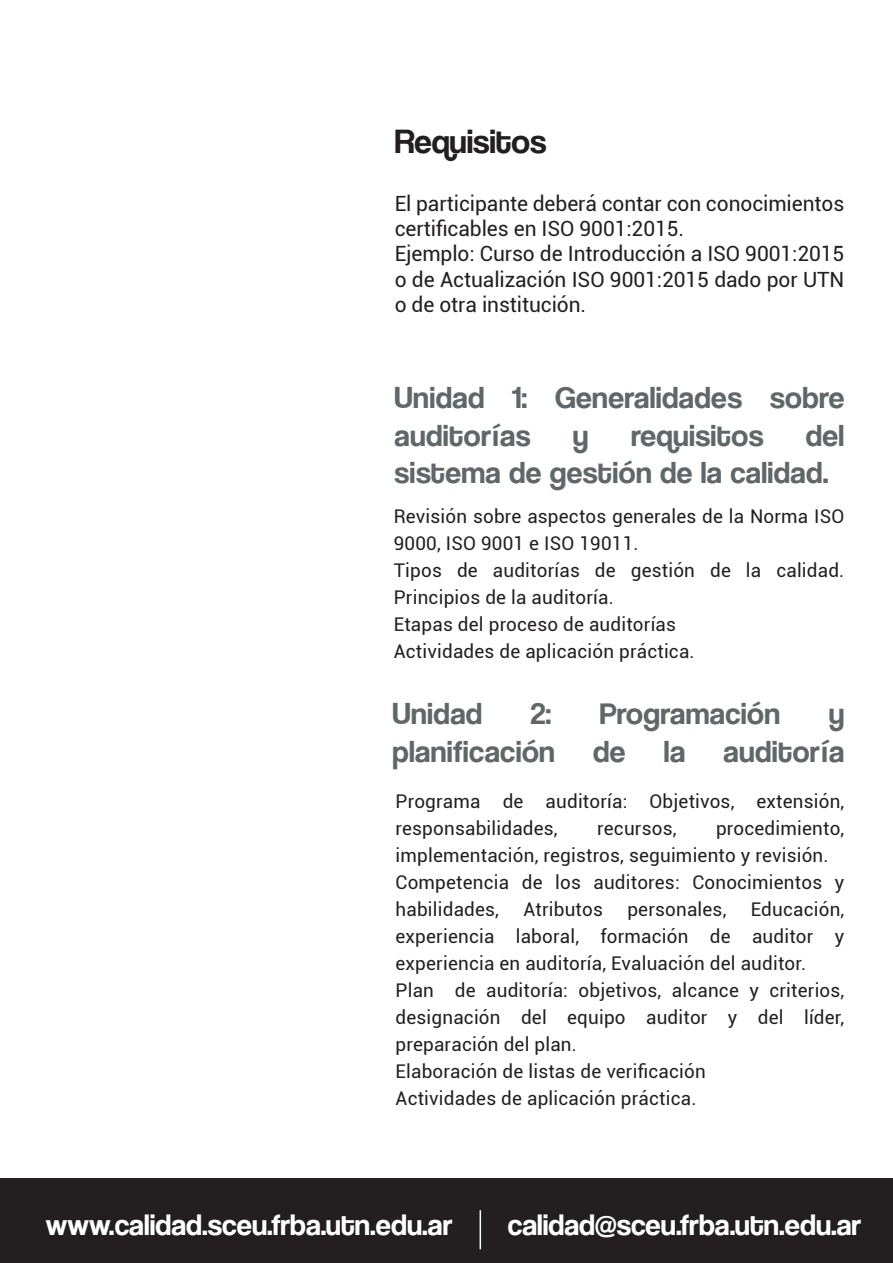
<style>
.page{position:relative;width:893px;height:1263px;background:#fff}
.page>*{position:absolute;margin:0;border:0;box-sizing:border-box;transform-origin:0 0}
.t1{font:34.8px "Coolvetica Rg";letter-spacing:-.005em;color:#231f20}
.t2{font:31.35px/37.7px "Coolvetica Rg";letter-spacing:.01em;color:#616669}
.t3{font:30.6px "Coolvetica Rg";color:#fff}
.t4{font:21px/25.2px "Roboto";letter-spacing:-.005em;color:#231f20}
.t5{font:18.9px/27px "Roboto";letter-spacing:.01em;color:#231f20}
</style>
<div class="page">
<div style="left:0;top:1178px;width:893px;height:85px;background:#231f21"></div>
<hr style="left:480px;top:1210px;width:1px;height:39px;background:#fff">
<h1 class="t1" style="left:395px;top:121px;width:153px">Requisitos</h1>
<p class="t4" style="left:395px;top:190px;width:451px">El participante deberá contar con conocimientos certificables en ISO 9001:2015.<br>Ejemplo: Curso de Introducción a ISO 9001:2015 o de Actualización ISO 9001:2015 dado por UTN o de otra institución.</p>
<h2 class="t2" style="left:394px;top:378px;width:451px">Unidad 1: Generalidades sobre auditorías</h2>
<h2 class="t2" style="left:394px;top:416px;width:451px;text-indent:411px">del sistema de gestión de la calidad.</h2>
<h2 class="t2" style="left:573px;top:416px;width:17px">y</h2>
<h2 class="t2" style="left:631px;top:416px;width:134px">requisitos</h2>
<p class="t5" style="left:394px;top:502px;width:452px">Revisión sobre aspectos generales de la Norma ISO 9000, ISO 9001 e ISO 19011.<br>Tipos de auditorías de gestión de la calidad.<br>Principios de la auditoría.<br>Etapas del proceso de auditorías<br>Actividades de aplicación práctica.</p>
<h2 class="t2" style="left:392px;top:694px;width:91px">Unidad</h2>
<h2 class="t2" style="left:531px;top:694px;width:22px">2:</h2>
<h2 class="t2" style="left:600px;top:694px;width:182px">Programación</h2>
<h2 class="t2" style="left:392px;top:694px;width:454px;text-align:right">y<br>planificación de la auditoría</h2>
<p class="t5" style="left:396px;top:787px;width:450px">Programa de auditoría: Objetivos, extensión, responsabilidades,</p>
<p class="t5" style="left:396px;top:814px;width:450px;text-indent:320px">procedimiento, implementación, registros, seguimiento y revisión.<br>Competencia de los auditores: Conocimientos y habilidades,</p>
<p class="t5" style="left:597px;top:814px;width:81px">recursos,</p>
<p class="t5" style="left:396px;top:895px;width:450px;text-indent:355px">Educación, experiencia laboral, formación de auditor y experiencia en auditoría, Evaluación del auditor.<br>Plan de auditoría: objetivos, alcance y criterios, designación del equipo auditor y del líder, preparación del plan.<br>Elaboración de listas de verificación<br>Actividades de aplicación práctica.</p>
<p class="t5" style="left:523px;top:895px;width:81px">Atributos</p>
<p class="t5" style="left:627px;top:895px;width:101px">personales,</p>
<h3 class="t3" style="left:46px;top:1206px;width:408px">www.calidad.sceu.frba.utn.edu.ar</h3>
<h3 class="t3" style="left:508px;top:1207px;width:355px">calidad@sceu.frba.utn.edu.ar</h3>
</div>
